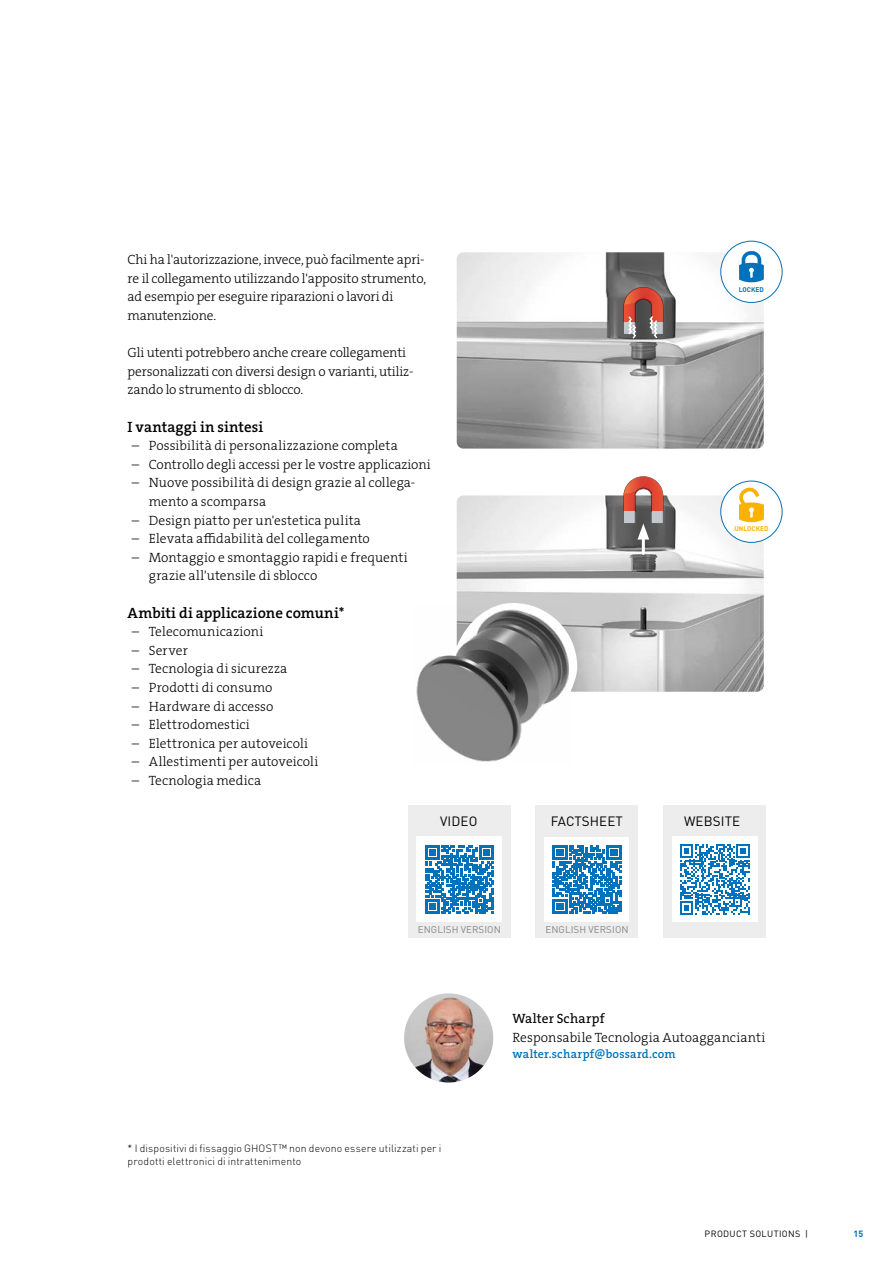
<style>
.page{position:relative;width:893px;height:1263px;background:#fff}
.page>*{position:absolute;margin:0;border:0;box-sizing:border-box;transform-origin:0 0}
.t1{font:15px "The Serif HP6 Se Bld";letter-spacing:.005em;color:#000}
.t2{font:13.5px/18.6px "The Serif HP3 Lig";letter-spacing:-.005em;color:#000}
.t3{font:13.5px "The Serif HP5 Plain";letter-spacing:.01em;color:#000}
.t4{font:13.35px "DINOT";letter-spacing:.01em;color:#000}
.t5{font:12px "The Serif HP6 Se Bld";letter-spacing:.015em;color:#0072bb}
.t6{font:300 10.5px/12.6px "DINOT";letter-spacing:.01em;color:#000}
.t7{font:9.75px "DINOT";letter-spacing:.01em;color:#878787}
.t8{font:9px "DINOT";letter-spacing:.04em;color:#000}
.t9{font:700 9px "DINOT";color:#0072bb}
.t10{font:700 6.75px "DINOT";color:#fab200}
.t11{font:700 6.75px "DINOT";color:#0072bb}
</style>
<div class="page">
<img style="left:457px;top:252px;width:307px;height:197px">
<img style="left:457px;top:495px;width:307px;height:197px">
<hr style="left:642px;top:534px;width:3px;height:19px;background:#fff">
<svg style="left:623px;top:476px;width:41px;height:64px;background:#a77770"></svg>
<svg style="left:623px;top:287px;width:41px;height:53px;background:#9d645c"></svg>
<img style="left:416px;top:607px;width:155px;height:155px">
<div style="left:408px;top:805px;width:102px;height:132px;background:#ededed"></div>
<div style="left:417px;top:837px;width:85px;height:85px;background:#fff"></div>
<svg style="left:425px;top:845px;width:69px;height:69px"></svg>
<div style="left:536px;top:805px;width:102px;height:132px;background:#ededed"></div>
<div style="left:664px;top:805px;width:102px;height:132px;background:#ededed"></div>
<div style="left:672px;top:837px;width:85px;height:85px;background:#fff"></div>
<svg style="left:680px;top:844px;width:70px;height:70px"></svg>
<img style="left:404px;top:993px;width:89px;height:89px;border-radius:45px">
<div style="left:721px;top:241px;width:61px;height:61px;background:#fff;border-radius:50%"></div>
<div style="left:720px;top:241px;width:63px;height:62px;border:1px solid #0072bb;border-radius:50%"></div>
<svg style="left:739px;top:251px;width:25px;height:31px"></svg>
<div style="left:721px;top:481px;width:61px;height:61px;background:#fff;border-radius:50%"></div>
<div style="left:720px;top:481px;width:63px;height:62px;border:1px solid #0072bb;border-radius:50%"></div>
<svg style="left:739px;top:487px;width:25px;height:35px"></svg>
<div style="left:544px;top:837px;width:85px;height:85px;background:#fff"></div>
<svg style="left:553px;top:845px;width:68px;height:68px"></svg>
<p class="t2" style="left:128px;top:250px;width:300px">Chi ha l'autorizzazione, invece, può facilmente apri&shy;re il collegamento utilizzando l'apposito strumento, ad esempio per eseguire riparazioni o lavori di manutenzione.</p>
<p class="t2" style="left:128px;top:343px;width:287px">Gli utenti potrebbero anche creare collegamenti personalizzati con diversi design o varianti, utiliz&shy;zando lo strumento di sblocco.</p>
<p class="t1" style="left:128px;top:417px;width:137px">I vantaggi in sintesi</p>
<p class="t2" style="left:132px;top:436px;width:267px">– Possibilità di personalizzazione completa</p>
<p class="t2" style="left:132px;top:455px;width:300px">– Controllo degli accessi per le vostre applicazioni</p>
<p class="t2" style="left:149px;top:474px;width:268px;text-indent:-17px">– Nuove possibilità di design grazie al collega&shy;mento a scomparsa</p>
<p class="t2" style="left:132px;top:511px;width:231px">– Design piatto per un'estetica pulita</p>
<p class="t2" style="left:132px;top:529px;width:240px">– Elevata affidabilità del collegamento</p>
<p class="t2" style="left:149px;top:548px;width:260px;text-indent:-17px">– Montaggio e smontaggio rapidi e frequenti grazie all'utensile di sblocco</p>
<p class="t1" style="left:128px;top:603px;width:218px">Ambiti di applicazione comuni*</p>
<p class="t2" style="left:132px;top:622px;width:133px">– Telecomunicazioni</p>
<p class="t2" style="left:132px;top:641px;width:58px">– Server</p>
<p class="t2" style="left:132px;top:660px;width:157px">– Tecnologia di sicurezza</p>
<p class="t2" style="left:132px;top:678px;width:142px">– Prodotti di consumo</p>
<p class="t2" style="left:132px;top:697px;width:143px">– Hardware di accesso</p>
<p class="t2" style="left:132px;top:715px;width:120px">– Elettrodomestici</p>
<p class="t2" style="left:132px;top:734px;width:178px">– Elettronica per autoveicoli</p>
<p class="t2" style="left:132px;top:753px;width:188px">– Allestimenti per autoveicoli</p>
<p class="t2" style="left:132px;top:771px;width:131px">– Tecnologia medica</p>
<p class="t11" style="left:739px;top:285px;width:27px">LOCKED</p>
<p class="t10" style="left:734px;top:524px;width:36px">UNLOCKED</p>
<p class="t4" style="left:440px;top:812px;width:39px">VIDEO</p>
<p class="t4" style="left:551px;top:812px;width:74px">FACTSHEET</p>
<p class="t4" style="left:684px;top:812px;width:58px">WEBSITE</p>
<p class="t7" style="left:418px;top:923px;width:85px">ENGLISH VERSION</p>
<p class="t7" style="left:545px;top:923px;width:85px">ENGLISH VERSION</p>
<p class="t6" style="left:128px;top:1141px;width:315px">* I dispositivi di fissaggio GHOST™ non devono essere utilizzati per i prodotti elettronici di intrattenimento</p>
<p class="t3" style="left:512px;top:1010px;width:94px">Walter Scharpf</p>
<p class="t2" style="left:512px;top:1028px;width:255px">Responsabile Tecnologia Autoaggancianti</p>
<p class="t5" style="left:512px;top:1046px;width:165px">walter.scharpf@bossard.com</p>
<p class="t8" style="left:705px;top:1227px;width:105px">PRODUCT SOLUTIONS |</p>
<p class="t9" style="left:853px;top:1227px;width:11px">15</p>
</div>
